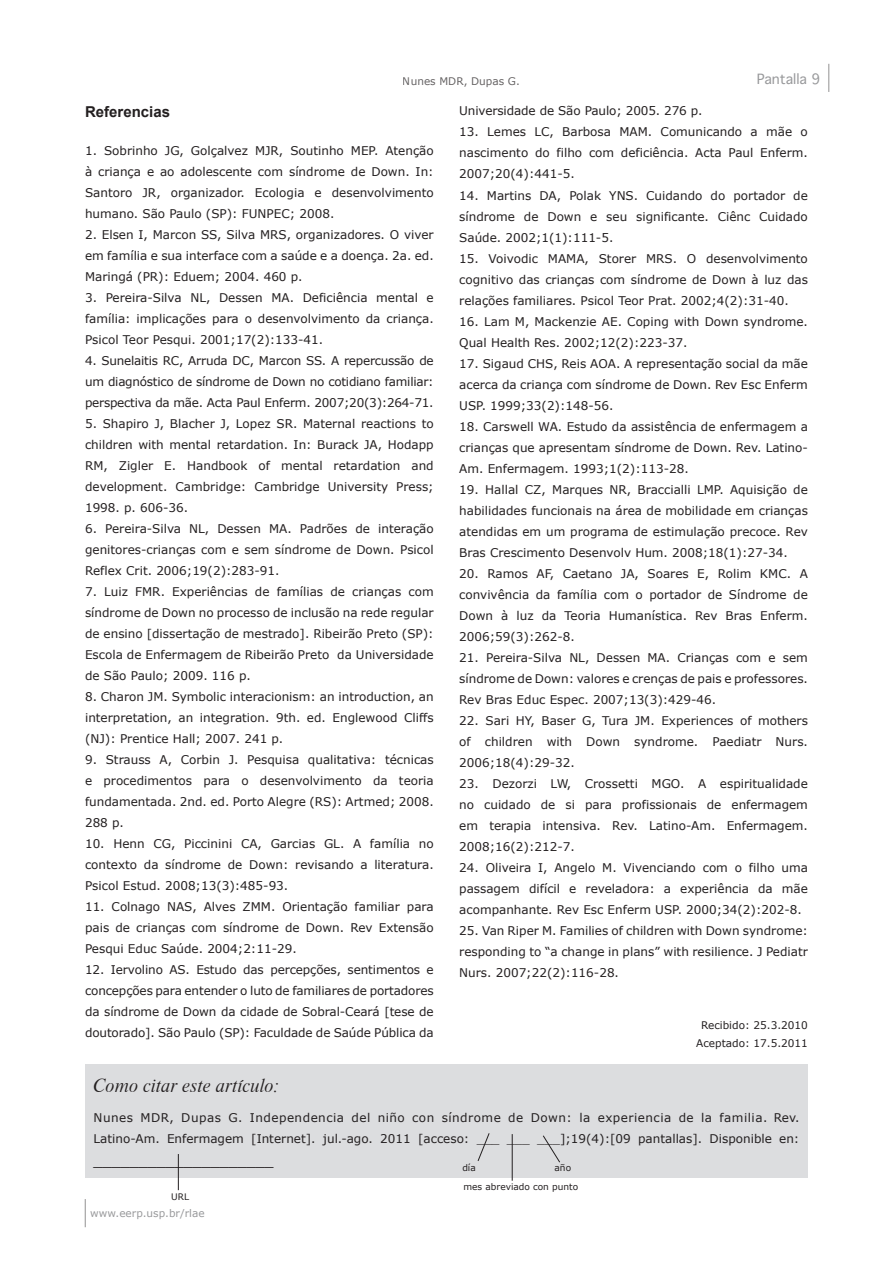
<style>
.page{position:relative;width:893px;height:1263px;background:#fff}
.page>*{position:absolute;margin:0;border:0;box-sizing:border-box;transform-origin:0 0}
.t1{font:18px "Dutch 801 BT Italic Headline";letter-spacing:.02em;color:#231f20}
.t2{font:18px "Times New Roman";color:#231f20}
._13__Seção{font:700 15px "Arial";color:#231f20}
.t3{font:13.5px "Geneva";color:#6c6d70}
._18__Referências{font:12px/21px "Verdana";color:#231f20;text-align:justify}
._18__Referências-2{font:12px/21px "Verdana";letter-spacing:.04em;color:#231f20}
._21__Recebido_Aceito{font:10.5px "Verdana";color:#231f20}
.t4{font:10.5px "Verdana";color:#6c6d70}
._18__Referências-3{font:9px "Verdana";color:#231f20}
</style>
<div class="page">
<svg style="left:85px;top:1199px;width:1px;height:28px"></svg>
<svg style="left:828px;top:64px;width:1px;height:28px"></svg>
<div style="left:85px;top:1064px;width:723px;height:114px;background:#dcdddf"></div>
<svg style="left:478px;top:1133px;width:12px;height:28px"></svg>
<hr style="left:512px;top:1134px;width:1px;height:47px;background:#231f20">
<svg style="left:543px;top:1135px;width:17px;height:28px"></svg>
<hr style="left:178px;top:1154px;width:1px;height:36px;background:#231f20">
<p class="_21__Recebido_Aceito" style="left:403px;top:75px;width:119px">Nunes MDR, Dupas G.</p>
<p class="t3" style="left:756px;top:71px;width:65px">Pantalla 9</p>
<p class="_13__Seção" style="left:85px;top:102px;width:87px">Referencias</p>
<p class="_18__Referências" style="left:85px;top:140px;width:350px">1. Sobrinho JG, Golçalvez MJR, Soutinho MEP. Atenção à criança e ao adolescente com síndrome de Down. In:<br>Santoro JR, organizador. Ecologia e desenvolvimento humano. São Paulo (SP): FUNPEC; 2008.</p>
<p class="_18__Referências" style="left:85px;top:224px;width:350px">2. Elsen I, Marcon SS, Silva MRS, organizadores. O viver em família e sua interface com a saúde e a doença. 2a. ed.<br>Maringá (PR): Eduem; 2004. 460 p.</p>
<p class="_18__Referências" style="left:85px;top:287px;width:350px">3. Pereira-Silva NL, Dessen MA. Deficiência mental e família: implicações para o desenvolvimento da criança.<br>Psicol Teor Pesqui. 2001;17(2):133-41.</p>
<p class="_18__Referências" style="left:85px;top:350px;width:350px">4. Sunelaitis RC, Arruda DC, Marcon SS. A repercussão de um diagnóstico de síndrome de Down no cotidiano familiar: perspectiva da mãe. Acta Paul Enferm. 2007;20(3):264-71.</p>
<p class="_18__Referências" style="left:85px;top:413px;width:350px">5. Shapiro J, Blacher J, Lopez SR. Maternal reactions to children with mental retardation. In: Burack JA, Hodapp RM, Zigler E. Handbook of mental retardation and development. Cambridge: Cambridge University Press; 1998. p. 606-36.</p>
<p class="_18__Referências" style="left:85px;top:518px;width:350px">6. Pereira-Silva NL, Dessen MA. Padrões de interação genitores-crianças com e sem síndrome de Down. Psicol Reflex Crit. 2006;19(2):283-91.</p>
<p class="_18__Referências" style="left:85px;top:581px;width:350px">7. Luiz FMR. Experiências de famílias de crianças com síndrome de Down no processo de inclusão na rede regular de ensino [dissertação de mestrado]. Ribeirão Preto (SP):<br>Escola de Enfermagem de Ribeirão Preto da Universidade de São Paulo; 2009. 116 p.</p>
<p class="_18__Referências" style="left:85px;top:686px;width:350px">8. Charon JM. Symbolic interacionism: an introduction, an interpretation, an integration. 9th. ed. Englewood Cliffs (NJ): Prentice Hall; 2007. 241 p.</p>
<p class="_18__Referências" style="left:85px;top:749px;width:350px">9. Strauss A, Corbin J. Pesquisa qualitativa: técnicas e procedimentos para o desenvolvimento da teoria fundamentada. 2nd. ed. Porto Alegre (RS): Artmed; 2008.<br>288 p.</p>
<p class="_18__Referências" style="left:85px;top:833px;width:350px">10. Henn CG, Piccinini CA, Garcias GL. A família no contexto da síndrome de Down: revisando a literatura.<br>Psicol Estud. 2008;13(3):485-93.</p>
<p class="_18__Referências" style="left:85px;top:896px;width:350px">11. Colnago NAS, Alves ZMM. Orientação familiar para pais de crianças com síndrome de Down. Rev Extensão Pesqui Educ Saúde. 2004;2:11-29.</p>
<p class="_18__Referências" style="left:85px;top:959px;width:350px">12. Iervolino AS. Estudo das percepções, sentimentos e concepções para entender o luto de familiares de portadores da síndrome de Down da cidade de Sobral-Ceará [tese de doutorado]. São Paulo (SP): Faculdade de Saúde Pública da</p>
<p class="_18__Referências" style="left:459px;top:100px;width:245px">Universidade de São Paulo; 2005. 276 p.</p>
<p class="_18__Referências" style="left:459px;top:121px;width:350px">13. Lemes LC, Barbosa MAM. Comunicando a mãe o nascimento do filho com deficiência. Acta Paul Enferm.<br>2007;20(4):441-5.</p>
<p class="_18__Referências" style="left:459px;top:184px;width:350px">14. Martins DA, Polak YNS. Cuidando do portador de síndrome de Down e seu significante. Ciênc Cuidado Saúde. 2002;1(1):111-5.</p>
<p class="_18__Referências" style="left:459px;top:247px;width:350px">15. Voivodic MAMA, Storer MRS. O desenvolvimento cognitivo das crianças com síndrome de Down à luz das relações familiares. Psicol Teor Prat. 2002;4(2):31-40.</p>
<p class="_18__Referências" style="left:459px;top:310px;width:350px">16. Lam M, Mackenzie AE. Coping with Down syndrome.<br>Qual Health Res. 2002;12(2):223-37.</p>
<p class="_18__Referências" style="left:459px;top:352px;width:350px">17. Sigaud CHS, Reis AOA. A representação social da mãe acerca da criança com síndrome de Down. Rev Esc Enferm USP. 1999;33(2):148-56.</p>
<p class="_18__Referências" style="left:459px;top:415px;width:350px">18. Carswell WA. Estudo da assistência de enfermagem a crianças que apresentam síndrome de Down. Rev. Latino-Am. Enfermagem. 1993;1(2):113-28.</p>
<p class="_18__Referências" style="left:459px;top:478px;width:350px">19. Hallal CZ, Marques NR, Braccialli LMP. Aquisição de habilidades funcionais na área de mobilidade em crianças atendidas em um programa de estimulação precoce. Rev Bras Crescimento Desenvolv Hum. 2008;18(1):27-34.</p>
<p class="_18__Referências" style="left:459px;top:562px;width:350px">20. Ramos AF, Caetano JA, Soares E, Rolim KMC. A convivência da família com o portador de Síndrome de Down à luz da Teoria Humanística. Rev Bras Enferm.<br>2006;59(3):262-8.</p>
<p class="_18__Referências" style="left:459px;top:646px;width:350px">21. Pereira-Silva NL, Dessen MA. Crianças com e sem síndrome de Down: valores e crenças de pais e professores.<br>Rev Bras Educ Espec. 2007;13(3):429-46.</p>
<p class="_18__Referências" style="left:459px;top:709px;width:350px">22. Sari HY, Baser G, Tura JM. Experiences of mothers of children with Down syndrome. Paediatr Nurs.<br>2006;18(4):29-32.</p>
<p class="_18__Referências" style="left:459px;top:772px;width:350px">23. Dezorzi LW, Crossetti MGO. A espiritualidade no cuidado de si para profissionais de enfermagem em terapia intensiva. Rev. Latino-Am. Enfermagem.<br>2008;16(2):212-7.</p>
<p class="_18__Referências" style="left:459px;top:856px;width:350px">24. Oliveira I, Angelo M. Vivenciando com o filho uma passagem difícil e reveladora: a experiência da mãe acompanhante. Rev Esc Enferm USP. 2000;34(2):202-8.</p>
<p class="_18__Referências" style="left:459px;top:919px;width:350px">25. Van Riper M. Families of children with Down syndrome: responding to “a change in plans” with resilience. J Pediatr Nurs. 2007;22(2):116-28.</p>
<p class="_21__Recebido_Aceito" style="left:701px;top:1018px;width:108px">Recibido: 25.3.2010</p>
<p class="_21__Recebido_Aceito" style="left:696px;top:1036px;width:113px">Aceptado: 17.5.2011</p>
<p class="t1" style="left:94px;top:1075px;width:187px">Como citar este artículo:</p>
<p class="_18__Referências-2" style="left:94px;top:1106px;width:707px">Nunes MDR, Dupas G. Independencia del niño con síndrome de Down: la experiencia de la familia. Rev.<br>Latino-Am. Enfermagem [Internet]. jul.-ago. 2011 [acceso: ___ ___ ___];19(4):[09 pantallas]. Disponible en:</p>
<p class="t2" style="left:94px;top:1145px;width:181px">____________________</p>
<p class="_18__Referências-3" style="left:555px;top:1161px;width:18px">año</p>
<p class="_18__Referências-3" style="left:462px;top:1162px;width:15px">día</p>
<p class="_18__Referências-3" style="left:463px;top:1181px;width:116px">mes abreviado con punto</p>
<p class="_18__Referências-3" style="left:171px;top:1191px;width:19px">URL</p>
<p class="t4" style="left:90px;top:1207px;width:116px">www.eerp.usp.br/rlae</p>
</div>
